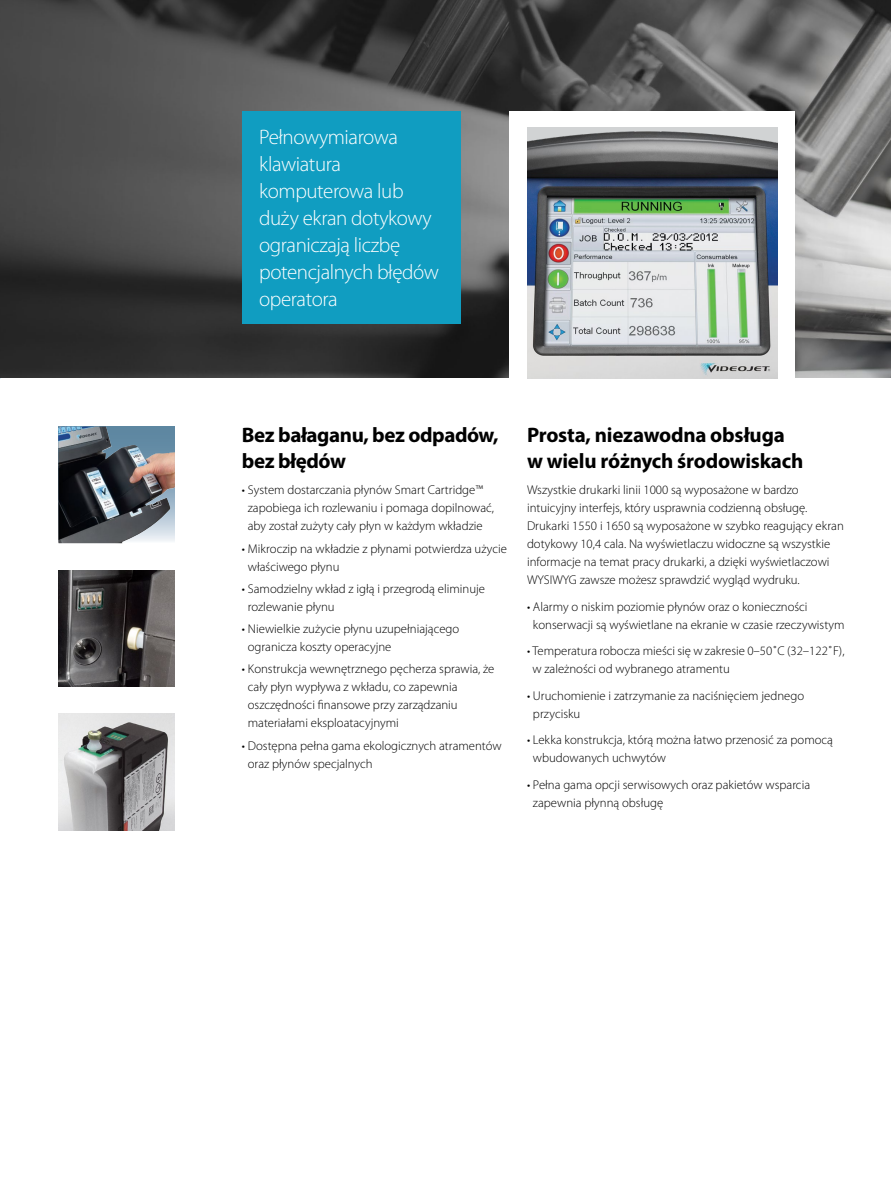
<style>
.page{position:relative;width:891px;height:1188px;background:#fff}
.page>*{position:absolute;margin:0;border:0;box-sizing:border-box;transform-origin:0 0}
.t1{font:300 21px/27px "Myriad Pro";letter-spacing:-.02em;color:#fff}
.t2{font:700 21px/25.5px "Myriad Pro";letter-spacing:-.015em;color:#000}
.t3{font:300 12.75px/18px "Myriad Pro";color:#000}
</style>
<div class="page">
<img style="left:58px;top:570px;width:117px;height:117px">
<img style="left:58px;top:714px;width:117px;height:117px">
<img style="left:58px;top:427px;width:117px;height:116px">
<img style="left:0;top:0;width:891px;height:378px">
<div style="left:510px;top:111px;width:285px;height:297px;background:#fff"></div>
<img style="left:527px;top:128px;width:251px;height:250px">
<div style="left:242px;top:111px;width:218px;height:213px;background:#109dc1"></div>
<h1 class="t1" style="left:259px;top:124px;width:181px">Pełnowymiarowa klawiatura komputerowa lub duży ekran dotykowy ograniczają liczbę potencjalnych błędów operatora</h1>
<h1 class="t2" style="left:242px;top:422px;width:258px">Bez bałaganu, bez odpadów, bez błędów</h1>
<p class="t3" style="left:248px;top:481px;width:248px;text-indent:-6px">• System dostarczania płynów Smart Cartridge™ zapobiega ich rozlewaniu i pomaga dopilnować, aby został zużyty cały płyn w każdym wkładzie</p>
<p class="t3" style="left:248px;top:540px;width:261px;text-indent:-6px">• Mikroczip na wkładzie z płynami potwierdza użycie właściwego płynu</p>
<p class="t3" style="left:248px;top:580px;width:239px;text-indent:-6px">• Samodzielny wkład z igłą i przegrodą eliminuje rozlewanie płynu</p>
<p class="t3" style="left:248px;top:620px;width:213px;text-indent:-6px">• Niewielkie zużycie płynu uzupełniającego ogranicza koszty operacyjne</p>
<p class="t3" style="left:248px;top:660px;width:248px;text-indent:-6px">• Konstrukcja wewnętrznego pęcherza sprawia, że cały płyn wypływa z wkładu, co zapewnia oszczędności finansowe przy zarządzaniu materiałami eksploatacyjnymi</p>
<p class="t3" style="left:248px;top:737px;width:255px;text-indent:-6px">• Dostępna pełna gama ekologicznych atramentów oraz płynów specjalnych</p>
<h1 class="t2" style="left:527px;top:422px;width:278px">Prosta, niezawodna obsługa w wielu różnych środowiskach</h1>
<p class="t3" style="left:527px;top:481px;width:318px">Wszystkie drukarki linii 1000 są wyposażone w bardzo intuicyjny interfejs, który usprawnia codzienną obsługę.<br>Drukarki 1550 i 1650 są wyposażone w szybko reagujący ekran dotykowy 10,4 cala. Na wyświetlaczu widoczne są wszystkie informacje na temat pracy drukarki, a dzięki wyświetlaczowi WYSIWYG zawsze możesz sprawdzić wygląd wydruku.</p>
<p class="t3" style="left:533px;top:598px;width:313px;text-indent:-6px">• Alarmy o niskim poziomie płynów oraz o konieczności konserwacji są wyświetlane na ekranie w czasie rzeczywistym</p>
<p class="t3" style="left:532px;top:642px;width:314px;text-indent:-5px">• Temperatura robocza mieści się w zakresie 0–50˚C (32–122˚F), w zależności od wybranego atramentu</p>
<p class="t3" style="left:533px;top:687px;width:273px;text-indent:-6px">• Uruchomienie i zatrzymanie za naciśnięciem jednego przycisku</p>
<p class="t3" style="left:533px;top:731px;width:302px;text-indent:-6px">• Lekka konstrukcja, którą można łatwo przenosić za pomocą wbudowanych uchwytów</p>
<p class="t3" style="left:533px;top:776px;width:279px;text-indent:-6px">• Pełna gama opcji serwisowych oraz pakietów wsparcia zapewnia płynną obsługę</p>
</div>
